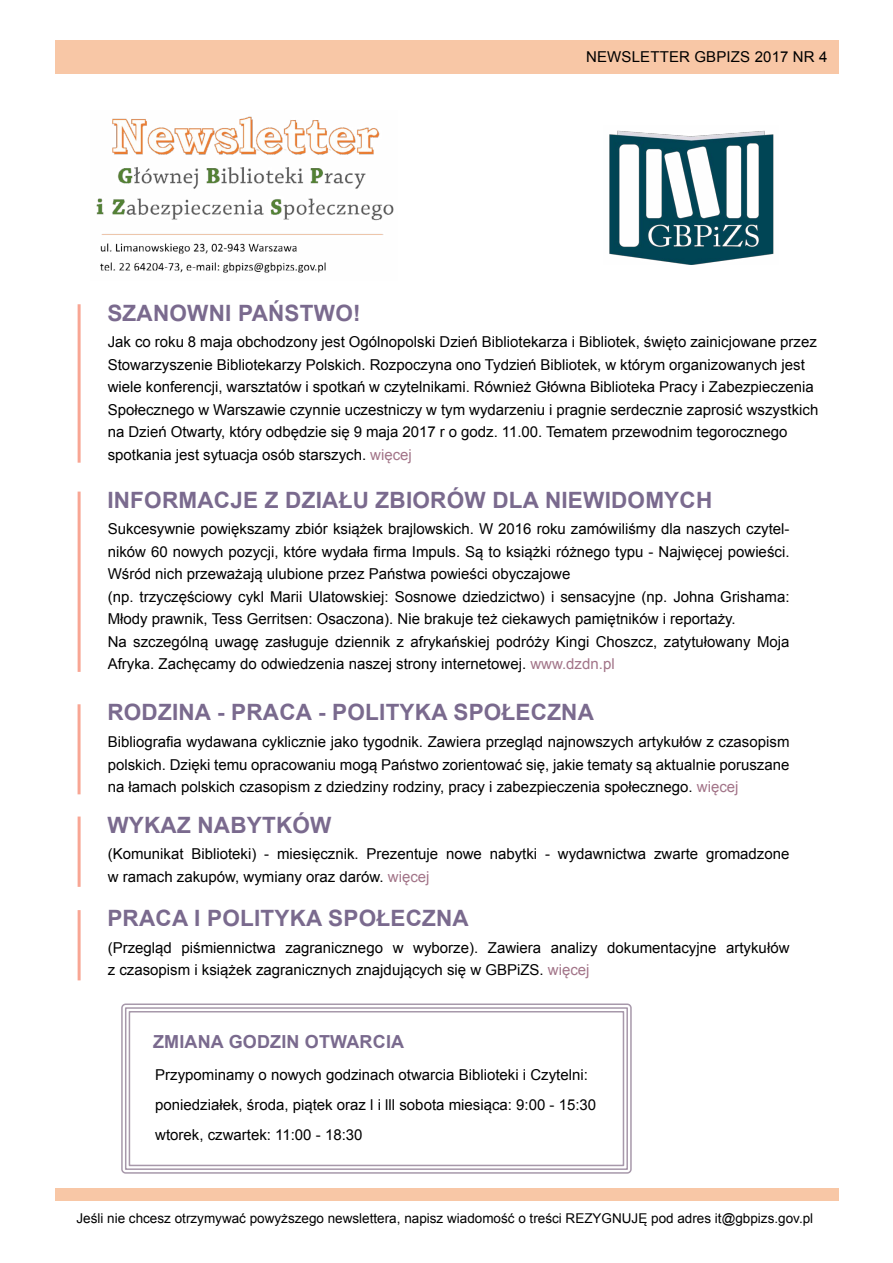
<style>
.page{position:relative;width:893px;height:1263px;background:#fff}
.page>*{position:absolute;margin:0;border:0;box-sizing:border-box;transform-origin:0 0}
.t1{font:700 22.5px "Arial";letter-spacing:.01em;color:#7a6a8e}
.t2{font:700 18px "Arial";letter-spacing:.01em;color:#7a6a8e}
.t3{font:15px/22.5px "Arial";color:#000}
.t4{font:13.5px "Arial";color:#000}
.s1{color:#a27488}
</style>
<div class="page">
<div style="left:55px;top:1188px;width:783px;height:13px;background:#f8c7a6"></div>
<div style="left:55px;top:40px;width:783px;height:34px;background:#f8c7a6"></div>
<img style="left:609px;top:130px;width:165px;height:135px">
<img style="left:96px;top:116px;width:298px;height:157px">
<hr style="left:78px;top:704px;width:3px;height:90px;background:#f8a694">
<hr style="left:78px;top:816px;width:3px;height:71px;background:#f8a694">
<div style="left:121px;top:1003px;width:511px;height:171px;border:2px solid #a798aa;border-radius:4px"></div>
<div style="left:125px;top:1007px;width:503px;height:163px;border:2px solid #a798aa"></div>
<div style="left:129px;top:1011px;width:495px;height:155px;border:2px solid #a798aa"></div>
<hr style="left:78px;top:910px;width:3px;height:70px;background:#f8a694">
<hr style="left:78px;top:492px;width:3px;height:180px;background:#f8a694">
<hr style="left:78px;top:304px;width:3px;height:159px;background:#f8a694">
<h1 class="t1" style="left:107px;top:298px;width:255px">SZANOWNI PAŃSTWO!</h1>
<p class="t3" style="left:586px;top:45px;width:243px">NEWSLETTER GBPiZS 2017 NR 4</p>
<p class="t3" style="left:108px;top:331px;width:712px">Jak co roku 8 maja obchodzony jest Ogólnopolski Dzień Bibliotekarza i Bibliotek, święto zainicjowane przez Stowarzyszenie Bibliotekarzy Polskich. Rozpoczyna ono Tydzień Bibliotek, w którym organizowanych jest wiele konferencji, warsztatów i spotkań w czytelnikami. Również Główna Biblioteka Pracy i Zabezpieczenia Społecznego w Warszawie czynnie uczestniczy w tym wydarzeniu i pragnie serdecznie zaprosić wszystkich na Dzień Otwarty, który odbędzie się 9 maja 2017 r o godz. 11.00. Tematem przewodnim tegorocznego spotkania jest sytuacja osób starszych. <span class="s1">więcej</span></p>
<h1 class="t1" style="left:107px;top:485px;width:606px">INFORMACJE Z DZIAŁU ZBIORÓW DLA NIEWIDOMYC H</h1>
<p class="t3" style="left:108px;top:518px;width:683px">Sukcesywnie powiększamy zbiór książek brajlowskich. W 2016 roku zamówiliśmy dla naszych czytel&shy;ników 60 nowych pozycji, które wydała firma I mpuls. Są to książki różnego typu - Najwięcej powieści.<br>Wśród nich przeważają ulubione przez Państwa powieści obyczajowe<br>(np. trzyczęściowy cykl Marii Ulatowskiej: Sosnowe dziedzictwo) i sensacyjne (np. Johna Grishama:<br>Młody prawnik, Tess Gerritsen: Osaczona). Nie brakuje też ciekawych pamiętników i reportaży.<br>Na szczególną uwagę zasługuje dziennik z afrykańskiej podróży Kingi Choszcz, zatytułowany Moja Afryka. Zachęcamy do odwiedzenia naszej strony internetowej. <span class="s1">www.dzdn.pl</span></p>
<h1 class="t1" style="left:107px;top:697px;width:65px">RODZINA</h1>
<h1 class="t1" style="left:217px;top:697px;width:253px">- PRACA - PO LITYKA SPO</h1>
<h1 class="t1" style="left:502px;top:697px;width:63px">ŁECZNA</h1>
<p class="t3" style="left:108px;top:731px;width:683px;text-align:justify">Bibliografia wydawana cyklicznie jako tygodnik. Zawiera przegląd najnowszych artykułów z czasopism polskich. Dzięki temu opracowaniu mogą Państwo zorientować się, jakie tematy są aktualnie poruszane na łamach polskich czasopism z dziedziny rodziny, pracy i zabezpieczenia społecznego. <span class="s1">więcej</span></p>
<h1 class="t1" style="left:107px;top:810px;width:226px">WYKAZ NABYTKÓW</h1>
<p class="t3" style="left:108px;top:843px;width:683px">(Komunikat Biblioteki) - miesięcznik. Prezentuje nowe nabytki - wydawnictwa zwarte gromadzone w ramach zakupów, wymiany oraz darów. <span class="s1">więcej</span></p>
<h1 class="t1" style="left:107px;top:903px;width:285px">PRACA I POLITYKA SPOŁEC</h1>
<h1 class="t1" style="left:422px;top:903px;width:48px">ZNA</h1>
<p class="t3" style="left:108px;top:936px;width:683px">(Przegląd piśmiennictwa zagranicznego w wyborze). Zawiera analizy dokumentacyjne artykułów z czasopism i książek zagranicznych znajdujących się w GBPiZS. <span class="s1">więcej</span></p>
<p class="t2" style="left:153px;top:1030px;width:253px">ZMIANA GODZIN OTWARC IA</p>
<p class="t3" style="left:155px;top:1060px;width:443px;line-height:30px">Przypominamy o nowych godzinach otwarcia Biblioteki i Czytelni: poniedziałek, środa, piątek oraz l i lll sobota miesiąca: 9:00 - 15:30 wtorek, czwartek: 11:00 - 18:30</p>
<p class="t4" style="left:76px;top:1210px;width:738px">Jeśli nie chcesz otrzymywać powyższego newslettera, napisz wiadomość o treści REZYGNUJĘ pod adres it@gbpizs.gov.pl</p>
</div>
